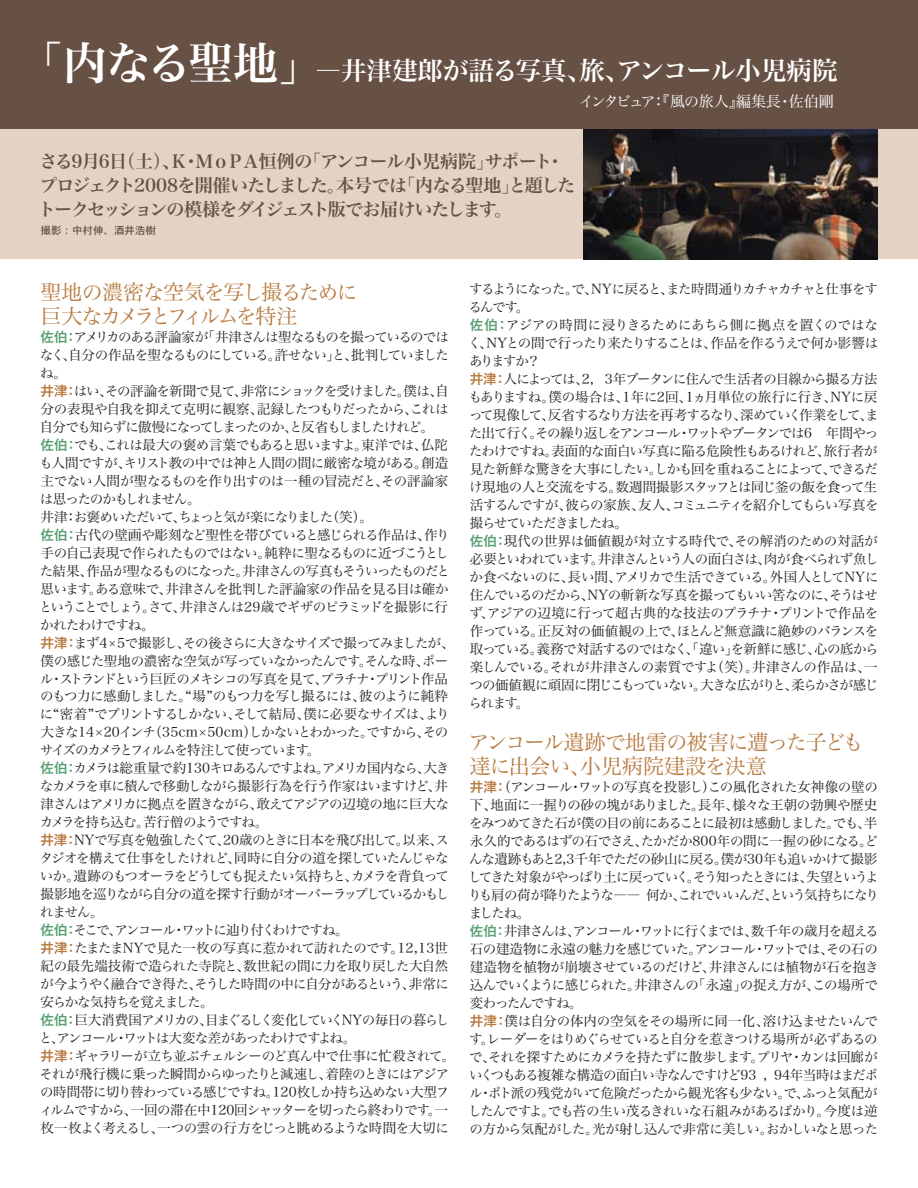
<style>
.page{position:relative;width:918px;height:1188px;background:#fff}
.page>*{position:absolute;margin:0;border:0;box-sizing:border-box;transform-origin:0 0}
.t1{font:25.5px "Hira Min Pro W6";letter-spacing:-.005em;color:#fff}
.t2{font:21px/24px "Hira Min Pro W3";letter-spacing:-.055em;color:#b87a40}
.t3{font:21px/24px "Hira Min Pro W3";letter-spacing:-.085em;color:#b87a40}
.t4{font:18px/24px "Hira Min Pro W6";letter-spacing:-.065em;color:#675044}
.t5{font:15px "Hira Min Pro W3";letter-spacing:-.035em;color:#fff}
.t6{font:13.5px/18px "Hira Min Pro W3";letter-spacing:-.065em;color:#231f20}
.t7{font:10.5px "Osaka";color:#675044}
.s1{font-size:45px}
.s2{font-family:"Hira Kaku Pro W6";color:#589f73}
.s3{font-family:"Hira Kaku Pro W6";color:#b87a40}
</style>
<div class="page">
<div style="left:0;top:0;width:918px;height:130px;background:#675044"></div>
<div style="left:0;top:130px;width:918px;height:129px;background:#e4d3c5"></div>
<img style="left:583px;top:130px;width:295px;height:129px">
<h1 class="t1" style="left:18px;top:48px;width:821px"><span class="s1">「内なる聖地」</span>―井津建郎が語る写真、旅、アンコール小児病院</h1>
<p class="t5" style="left:579px;top:88px;width:256px">インタビュア：『風の旅人』編集長・佐伯剛</p>
<h3 class="t4" style="left:38px;top:148px;width:539px">さる9月6日（土）、Ｋ・ＭｏＰＡ恒例の「アンコール小児病院」サポート・プロジェクト2008を開催いたしました。本号では「内なる聖地」と題したトークセッションの模様をダイジェスト版でお届けいたします。</h3>
<p class="t7" style="left:40px;top:223px;width:117px">撮影：中村伸、酒井浩樹</p>
<h2 class="t3" style="left:40px;top:278px;width:319px">聖地の濃密な空気を写し撮るために巨大なカメラとフィルムを特注</h2>
<p class="t6" style="left:39px;top:326px;width:418px"><span class="s2">佐伯：</span>アメリカのある評論家が「井津さんは聖なるものを撮っているのではなく、自分の作品を聖なるものにしている。許せない」と、批判していましたね。<br><span class="s3">井津：</span>はい、その評論を新聞で見て、非常にショックを受けました。僕は、自分の表現や自我を抑えて克明に観察、記録したつもりだったから、これは自分でも知らずに傲慢になってしまったのか、と反省もしましたけれど。<br><span class="s2">佐伯：</span>でも、これは最大の褒め言葉でもあると思いますよ。東洋では、仏陀も人間ですが、キリスト教の中では神と人間の間に厳密な境がある。創造主でない人間が聖なるものを作り出すのは一種の冒涜だと、その評論家は思ったのかもしれません。<br>井津：お褒めいただいて、ちょっと気が楽になりました（笑）。<br><span class="s2">佐伯：</span>古代の壁画や彫刻など聖性を帯びていると感じられる作品は、作り手の自己表現で作られたものではない。純粋に聖なるものに近づこうとした結果、作品が聖なるものになった。井津さんの写真もそういったものだと思います。ある意味で、井津さんを批判した評論家の作品を見る目は確かということでしょう。さて、井津さんは29歳でギザのピラミッドを撮影に行かれたわけですね。<br><span class="s3">井津：</span>まず4×5で撮影し、その後さらに大きなサイズで撮ってみましたが、僕の感じた聖地の濃密な空気が写っていなかったんです。そんな時、ポール・ストランドという巨匠のメキシコの写真を見て、プラチナ・プリント作品のもつ力に感動しました。“場”のもつ力を写し撮るには、彼のように純粋に“密着”でプリントするしかない、そして結局、僕に必要なサイズは、より大きな14×20インチ（35cm×50cm）しかないとわかった。ですから、そのサイズのカメラとフィルムを特注して使っています。<br><span class="s2">佐伯：</span>カメラは総重量で約130キロあるんですよね。アメリカ国内なら、大きなカメラを車に積んで移動しながら撮影行為を行う作家はいますけど、井津さんはアメリカに拠点を置きながら、敢えてアジアの辺境の地に巨大なカメラを持ち込む。苦行僧のようですね。<br><span class="s3">井津：</span>NYで写真を勉強したくて、20歳のときに日本を飛び出して。以来、スタジオを構えて仕事をしたけれど、同時に自分の道を探していたんじゃないか。遺跡のもつオーラをどうしても捉えたい気持ちと、カメラを背負って撮影地を巡りながら自分の道を探す行動がオーバーラップしているかもしれません。<br><span class="s2">佐伯：</span>そこで、アンコール・ワットに辿り付くわけですね。<br><span class="s3">井津：</span>たまたまNYで見た一枚の写真に惹かれて訪れたのです。12,13世紀の最先端技術で造られた寺院と、数世紀の間に力を取り戻した大自然が今ようやく融合でき得た、そうした時間の中に自分があるという、非常に安らかな気持ちを覚えました。<br><span class="s2">佐伯：</span>巨大消費国アメリカの、目まぐるしく変化していくNYの毎日の暮らしと、アンコール・ワットは大変な差があったわけですよね。<br><span class="s3">井津：</span>ギャラリーが立ち並ぶチェルシーのど真ん中で仕事に忙殺されて。それが飛行機に乗った瞬間からゆったりと減速し、着陸のときにはアジアの時間帯に切り替わっている感じですね。120枚しか持ち込めない大型フィルムですから、一回の滞在中120回シャッターを切ったら終わりです。一枚一枚よく考えるし、一つの雲の行方をじっと眺めるような時間を大切に</p>
<p class="t6" style="left:468px;top:278px;width:412px">するようになった。で、NYに戻ると、また時間通りカチャカチャと仕事をするんです。<br><span class="s2">佐伯：</span>アジアの時間に浸りきるためにあちら側に拠点を置くのではなく、NYとの間で行ったり来たりすることは、作品を作るうえで何か影響はありますか？<br><span class="s3">井津：</span>人によっては、2, 3年ブータンに住んで生活者の目線から撮る方法もありますね。僕の場合は、1年に2回、1ヵ月単位の旅行に行き、NYに戻って現像して、反省するなり方法を再考するなり、深めていく作業をして、また出て行く。その繰り返しをアンコール・ワットやブータンでは6 年間やったわけですね。表面的な面白い写真に陥る危険性もあるけれど、旅行者が見た新鮮な驚きを大事にしたい。しかも回を重ねることによって、できるだけ現地の人と交流をする。数週間撮影スタッフとは同じ釜の飯を食って生活するんですが、彼らの家族、友人、コミュニティを紹介してもらい写真を撮らせていただきましたね。<br><span class="s2">佐伯：</span>現代の世界は価値観が対立する時代で、その解消のための対話が必要といわれています。井津さんという人の面白さは、肉が食べられず魚しか食べないのに、長い間、アメリカで生活できている。外国人としてNYに住んでいるのだから、NYの斬新な写真を撮ってもいい筈なのに、そうはせず、アジアの辺境に行って超古典的な技法のプラチナ・プリントで作品を作っている。正反対の価値観の上で、ほとんど無意識に絶妙のバランスを取っている。義務で対話するのではなく、「違い」を新鮮に感じ、心の底から楽しんでいる。それが井津さんの素質ですよ（笑）。井津さんの作品は、一つの価値観に頑固に閉じこもっていない。大きな広がりと、柔らかさが感じられます。</p>
<h2 class="t2" style="left:468px;top:728px;width:397px">アンコール遺跡で地雷の被害に遭った子ども達に出会い、小児病院建設を決意</h2>
<p class="t6" style="left:468px;top:777px;width:412px"><span class="s3">井津：</span>（アンコール・ワットの写真を投影し）この風化された女神像の壁の下、地面に一握りの砂の塊がありました。長年、様々な王朝の勃興や歴史をみつめてきた石が僕の目の前にあることに最初は感動しました。でも、半永久的であるはずの石でさえ、たかだか800年の間に一握の砂になる。どんな遺跡もあと2,3千年でただの砂山に戻る。僕が30年も追いかけて撮影してきた対象がやっぱり土に戻っていく。そう知ったときには、失望というよりも肩の荷が降りたような―― 何か、これでいいんだ、という気持ちになりましたね。<br><span class="s2">佐伯：</span>井津さんは、アンコール・ワットに行くまでは、数千年の歳月を超える石の建造物に永遠の魅力を感じていた。アンコール・ワットでは、その石の建造物を植物が崩壊させているのだけど、井津さんには植物が石を抱き込んでいくように感じられた。井津さんの「永遠」の捉え方が、この場所で変わったんですね。<br><span class="s3">井津：</span>僕は自分の体内の空気をその場所に同一化、溶け込ませたいんです。レーダーをはりめぐらせていると自分を惹きつける場所が必ずあるので、それを探すためにカメラを持たずに散歩します。プリヤ・カンは回廊がいくつもある複雑な構造の面白い寺なんですけど93 , 94年当時はまだポル・ポト派の残党がいて危険だったから観光客も少ない。で、ふっと気配がしたんですよ。でも苔の生い茂るきれいな石組みがあるばかり。今度は逆の方から気配がした。光が射し込んで非常に美しい。おかしいなと思った</p>
</div>
